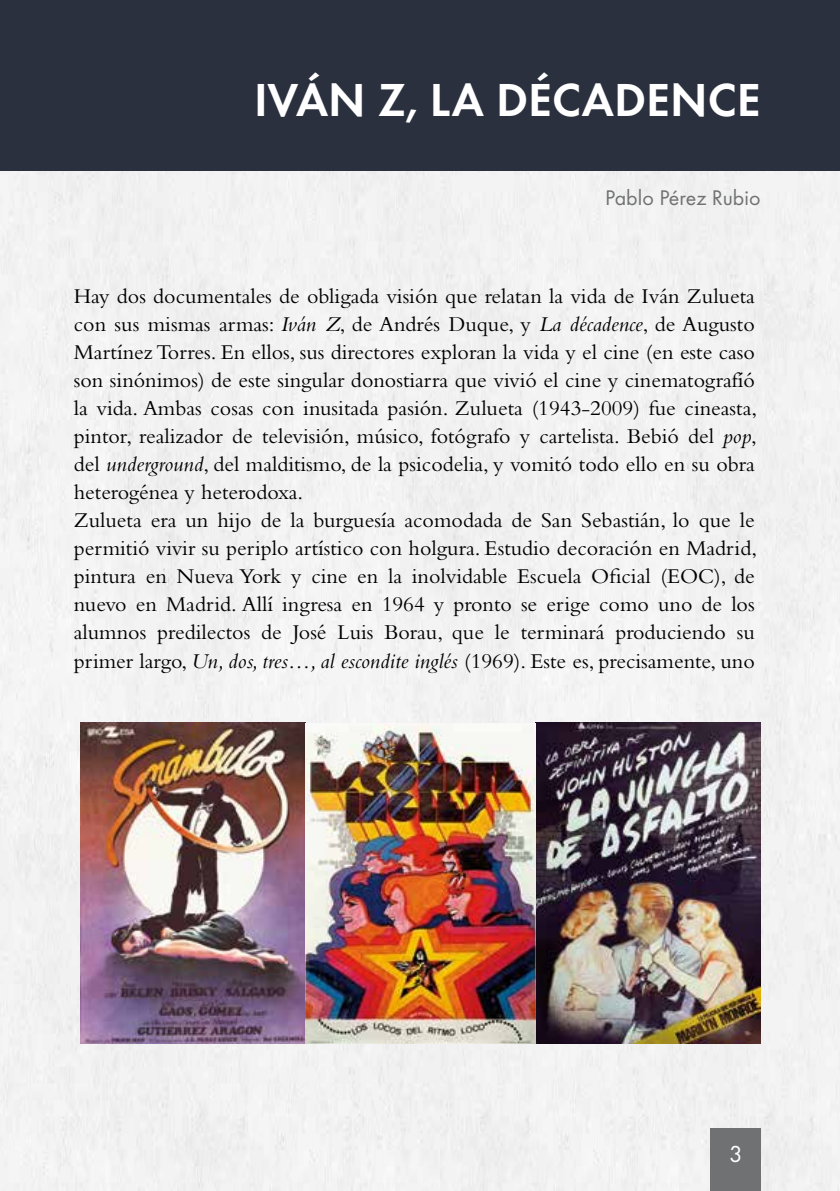
<style>
.page{position:relative;width:840px;height:1191px;background:#fff}
.page>*{position:absolute;margin:0;border:0;box-sizing:border-box;transform-origin:0 0}
.t1{font:600 48px "Futura T";color:#fff}
.t2{font:24px "Futura T";color:#fff}
.t3{font:22px/28px "Bembo";color:#000}
.t4{font:22px "Futura T";color:#707172}
.s1{font-style:italic}
</style>
<div class="page">
<div style="left:0;top:170px;width:839px;height:1021px;background:#f2f2f2"></div>
<div style="left:709px;top:1128px;width:51px;height:63px;background:#707172"></div>
<img style="left:0;top:0;width:1px;height:252px">
<div style="left:0;top:0;width:839px;height:170px;background:#2a303e"></div>
<img style="left:80px;top:722px;width:680px;height:322px">
<h1 class="t1" style="left:254px;top:72px;width:507px">IVÁN Z, LA DÉCADENCE</h1>
<p class="t4" style="left:605px;top:185px;width:157px">Pablo Pérez Rubio</p>
<p class="t3" style="left:74px;top:282px;width:684px">Hay dos documentales de obligada visión que relatan la vida de Iván Zulueta con sus mismas armas: <span class="s1">Iván Z</span>, de Andrés Duque, y <span class="s1">La décadence</span>, de Augusto Martínez Torres. En ellos, sus directores exploran la vida y el cine (en este caso son sinónimos) de este singular donostiarra que vivió el cine y cinematografíó la vida. Ambas cosas con inusitada pasión. Zulueta (1943-2009) fue cineasta, pintor, realizador de televisión, músico, fotógrafo y cartelista. Bebió del <span class="s1">pop</span>, del <span class="s1">underground</span>, del malditismo, de la psicodelia, y vomitó todo ello en su obra heterogénea y heterodoxa.<br>Zulueta era un hijo de la burguesía acomodada de San Sebastián, lo que le permitió vivir su periplo artístico con holgura. Estudio decoración en Madrid, pintura en Nueva York y cine en la inolvidable Escuela Oficial (EOC), de nuevo en Madrid. Allí ingresa en 1964 y pronto se erige como uno de los alumnos predilectos de José Luis Borau, que le terminará produciendo su primer largo, <span class="s1">Un, dos, tres…, al escondite inglés</span> (1969). Este es, precisamente, uno</p>
<p class="t2" style="left:729px;top:1139px;width:15px">3</p>
</div>
